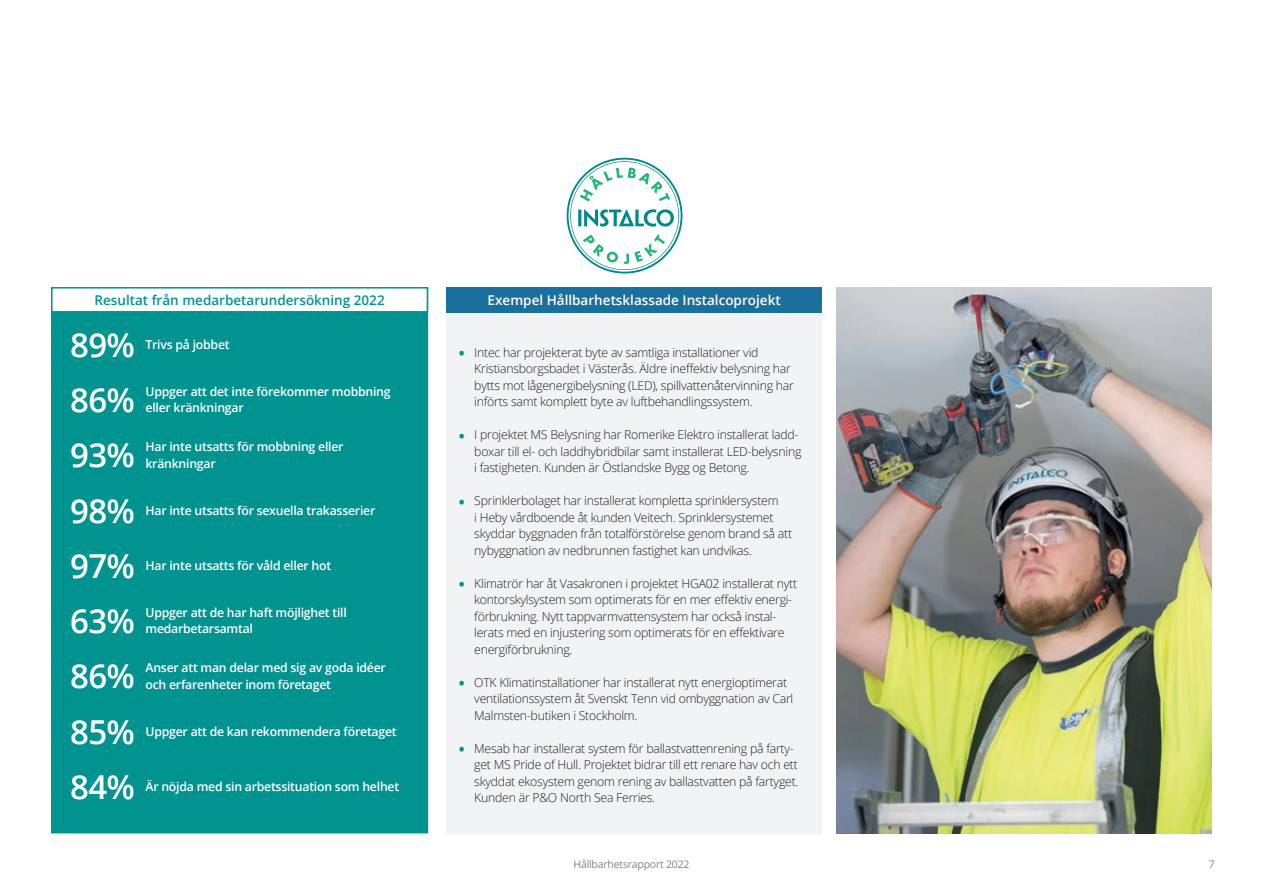
<style>
.page{position:relative;width:1263px;height:893px;background:#fff}
.page>*{position:absolute;margin:0;border:0;box-sizing:border-box;transform-origin:0 0}
.t1{font:600 33px "Open Sans";letter-spacing:-.02em;color:#fff}
.t2{font:600 13.5px "Open Sans";color:#fff}
.t3{font:600 13.5px "Open Sans";color:#009390}
.t4{font:300 12.3px/16.5px "Open Sans";letter-spacing:-.02em;color:#231f20}
.t5{font:600 12.3px/16.5px "Open Sans";letter-spacing:-.02em;color:#fff}
.t6{font:10.5px "Open Sans";letter-spacing:-.02em;color:#7f8487}
.s1{font-weight:800;font-size:13.5px;color:#009390}
</style>
<div class="page">
<img style="left:836px;top:287px;width:376px;height:546px">
<div style="left:51px;top:287px;width:377px;height:546px;background:#009390"></div>
<div style="left:52px;top:288px;width:375px;height:24px;background:#fff"></div>
<div style="left:51px;top:287px;width:377px;height:26px;border:2px solid #009390"></div>
<div style="left:446px;top:312px;width:376px;height:521px;background:#f2f3f4"></div>
<div style="left:446px;top:287px;width:376px;height:26px;background:#1b6f9c"></div>
<svg style="left:567px;top:158px;width:115px;height:116px"></svg>
<p class="t3" style="left:94px;top:291px;width:292px">Resultat från medarbetarundersökning 2022</p>
<p class="t2" style="left:488px;top:291px;width:295px">Exempel Hållbarhetsklassade Instalcoprojekt</p>
<p class="t4" style="left:474px;top:343px;width:321px;text-indent:-15px"><span class="s1">•</span> Intec har projekterat byte av samtliga installationer vid Kristiansborgsbadet i Västerås. Äldre ineffektiv belysning har bytts mot lågenergibelysning (LED), spillvattenåtervinning har införts samt komplett byte av luftbehandlingssystem.</p>
<p class="t4" style="left:474px;top:426px;width:329px;text-indent:-15px"><span class="s1">•</span> I projektet MS Belysning har Romerike Elektro installerat ladd&shy;boxar till el- och laddhybridbilar samt installerat LED-belysning i fastigheten. Kunden är Östlandske Bygg og Betong.</p>
<p class="t4" style="left:474px;top:492px;width:319px;text-indent:-15px"><span class="s1">•</span> Sprinklerbolaget har installerat kompletta sprinklersystem<br>i Heby vårdboende åt kunden Veitech. Sprinklersystemet skyddar byggnaden från totalförstörelse genom brand så att nybyggnation av nedbrunnen fastighet kan undvikas.</p>
<p class="t4" style="left:474px;top:574px;width:324px;text-indent:-15px"><span class="s1">•</span> Klimatrör har åt Vasakronen i projektet HGA02 installerat nytt kontorskylsystem som optimerats för en mer effektiv energi&shy;förbrukning. Nytt tappvarmvattensystem har också instal&shy;lerats med en injustering som optimerats för en effektivare energiförbrukning.</p>
<p class="t4" style="left:474px;top:673px;width:321px;text-indent:-15px"><span class="s1">•</span> OTK Klimatinstallationer har installerat nytt energioptimerat ventilationssystem åt Svenskt Tenn vid ombyggnation av Carl<br>Malmsten-butiken i Stockholm.</p>
<p class="t4" style="left:474px;top:739px;width:326px;text-indent:-15px"><span class="s1">•</span> Mesab har installerat system för ballastvattenrening på farty&shy;get MS Pride of Hull. Projektet bidrar till ett renare hav och ett skyddat ekosystem genom rening av ballastvatten på fartyget.<br>Kunden är P&amp;O North Sea Ferries.</p>
<h1 class="t1" style="left:70px;top:322px;width:66px">89%</h1>
<p class="t5" style="left:145px;top:336px;width:86px">Trivs på jobbet</p>
<h1 class="t1" style="left:70px;top:377px;width:66px">86%</h1>
<p class="t5" style="left:145px;top:383px;width:247px">Uppger att det inte förekommer mobbning eller kränkningar</p>
<h1 class="t1" style="left:70px;top:433px;width:66px">93%</h1>
<p class="t5" style="left:145px;top:438px;width:199px">Har inte utsatts för mobbning eller kränkningar</p>
<h1 class="t1" style="left:70px;top:488px;width:66px">98%</h1>
<p class="t5" style="left:145px;top:502px;width:231px">Har inte utsatts för sexuella trakasserier</p>
<h1 class="t1" style="left:70px;top:543px;width:66px">97%</h1>
<p class="t5" style="left:145px;top:557px;width:187px">Har inte utsatts för våld eller hot</p>
<h1 class="t1" style="left:70px;top:598px;width:66px">63%</h1>
<p class="t5" style="left:145px;top:604px;width:203px">Uppger att de har haft möjlighet till medarbetarsamtal</p>
<h1 class="t1" style="left:70px;top:654px;width:66px">86%</h1>
<p class="t5" style="left:145px;top:659px;width:242px">Anser att man delar med sig av goda idéer och erfarenheter inom företaget</p>
<h1 class="t1" style="left:70px;top:709px;width:66px">85%</h1>
<p class="t5" style="left:145px;top:723px;width:253px">Uppger att de kan rekommendera företaget</p>
<h1 class="t1" style="left:70px;top:764px;width:66px">84%</h1>
<p class="t5" style="left:145px;top:778px;width:255px">Är nöjda med sin arbetssituation som helhet</p>
<p class="t6" style="left:574px;top:857px;width:117px">Hållbarhetsrapport 2022</p>
<p class="t6" style="left:1209px;top:857px;width:8px">7</p>
</div>
